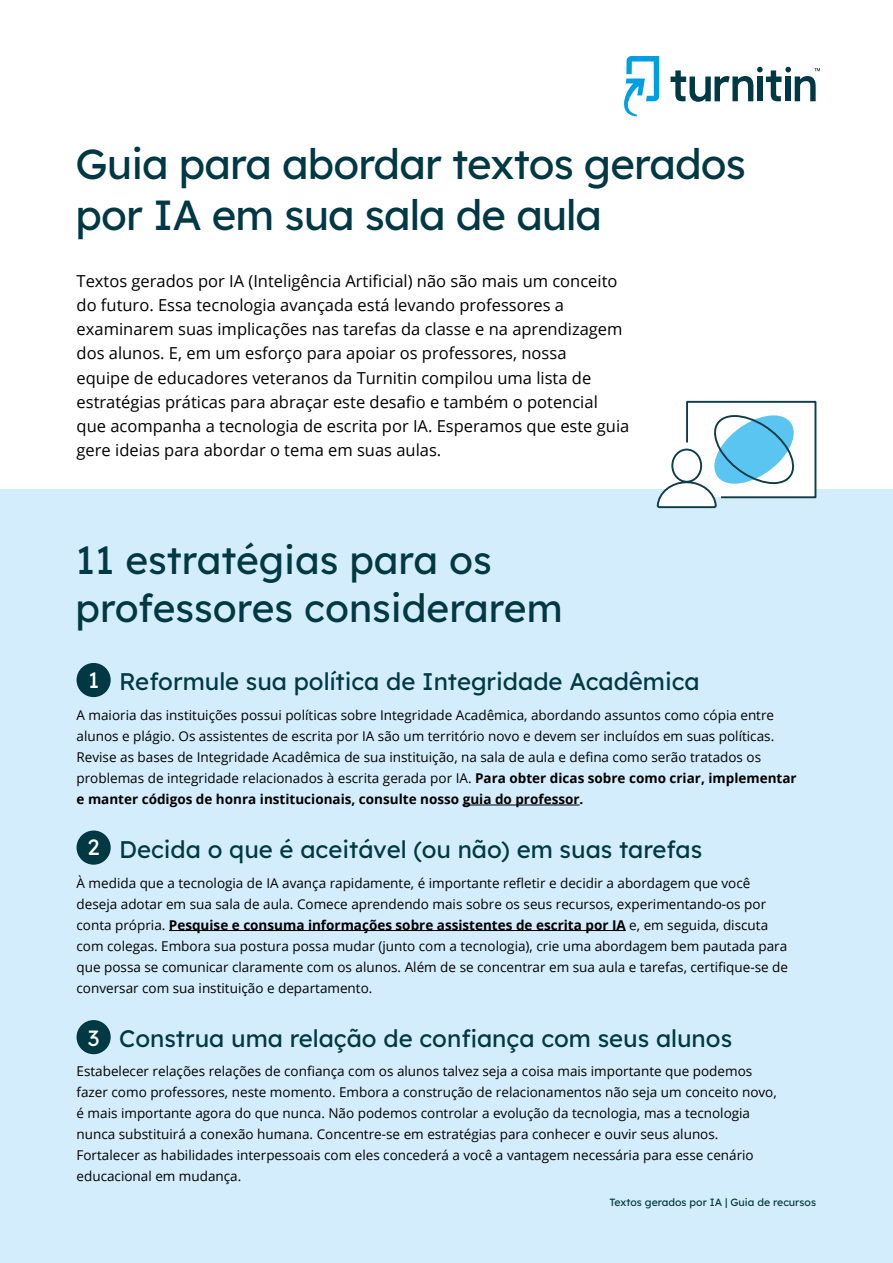
<style>
.page{position:relative;width:893px;height:1263px;background:#fff}
.page>*{position:absolute;margin:0;border:0;box-sizing:border-box;transform-origin:0 0}
.t1{font:42px/51px "Lexend Deca";letter-spacing:-.02em;color:#003843}
.t2{font:39px/48px "Lexend Deca";color:#003843}
.t3{font:24px "Lexend Deca";color:#003843}
.t4{font:22.05px "Lexend Deca";color:#fff}
.t5{font:16.5px/24px "Open Sans";color:#000}
.t6{font:13.5px/21px "Open Sans";color:#000}
.t7{font:10.5px "Lexend Deca";color:#003843}
.s1{font-weight:700}
</style>
<div class="page">
<div style="left:0;top:490px;width:893px;height:773px;background:#d4edfc"></div>
<svg style="left:624px;top:56px;width:35px;height:60px"></svg>
<svg style="left:671px;top:67px;width:149px;height:35px"></svg>
<hr style="left:463px;top:805px;width:117px;height:1px;background:#000">
<hr style="left:169px;top:930px;width:457px;height:1px;background:#000">
<div style="left:77px;top:663px;width:34px;height:34px;background:#003843;border-radius:50%"></div>
<div style="left:77px;top:830px;width:34px;height:35px;background:#003843;border-radius:50%"></div>
<div style="left:77px;top:1020px;width:34px;height:34px;background:#003843;border-radius:50%"></div>
<svg style="left:658px;top:400px;width:159px;height:109px"></svg>
<h1 class="t1" style="left:75px;top:134px;width:672px">Guia para abordar textos gerados por IA em sua sala de aula</h1>
<p class="t5" style="left:77px;top:269px;width:554px">Textos gerados por IA (Inteligência Artificial) não são mais um conceito do futuro. Essa tecnologia avançada está levando professores a examinarem suas implicações nas tarefas da classe e na aprendizagem dos alunos. E, em um esforço para apoiar os professores, nossa<br>equipe de educadores veteranos da Turnitin compilou uma lista de estratégias práticas para abraçar este desafio e também o potencial que acompanha a tecnologia de escrita por IA. Esperamos que este guia gere ideias para abordar o tema em suas aulas.</p>
<h2 class="t2" style="left:75px;top:532px;width:489px">11 estratégias para os professores considerarem</h2>
<h3 class="t3" style="left:119px;top:662px;width:582px">Reformule sua política de Integridade Acadêmica</h3>
<p class="t6" style="left:77px;top:704px;width:722px">A maioria das instituições possui políticas sobre Integridade Acadêmica, abordando assuntos como cópia entre alunos e plágio. Os assistentes de escrita por IA são um território novo e devem ser incluídos em suas políticas.<br>Revise as bases de Integridade Acadêmica de sua instituição, na sala de aula e defina como serão tratados os problemas de integridade relacionados à escrita gerada por IA. <span class="s1">Para obter dicas sobre como criar, implementar e manter códigos de honra institucionais, consulte nosso guia do professor.</span></p>
<h3 class="t3" style="left:119px;top:829px;width:585px">Decida o que é aceitável (ou não) em suas tarefas</h3>
<p class="t6" style="left:77px;top:872px;width:713px">À medida que a tecnologia de IA avança rapidamente, é importante refletir e decidir a abordagem que você deseja adotar em sua sala de aula. Comece aprendendo mais sobre os seus recursos, experimentando-os por conta própria. <span class="s1">Pesquise e consuma informações sobre assistentes de escrita por IA</span> e, em seguida, discuta com colegas. Embora sua postura possa mudar (junto com a tecnologia), crie uma abordagem bem pautada para que possa se comunicar claramente com os alunos. Além de se concentrar em sua aula e tarefas, certifique-se de conversar com sua instituição e departamento.</p>
<h3 class="t3" style="left:119px;top:1018px;width:615px">Construa uma relação de confiança com seus alunos</h3>
<p class="t6" style="left:77px;top:1060px;width:702px">Estabelecer relações relações de confiança com os alunos talvez seja a coisa mais importante que podemos fazer como professores, neste momento. Embora a construção de relacionamentos não seja um conceito novo, é mais importante agora do que nunca. Não podemos controlar a evolução da tecnologia, mas a tecnologia nunca substituirá a conexão humana. Concentre-se em estratégias para conhecer e ouvir seus alunos.<br>Fortalecer as habilidades interpessoais com eles concederá a você a vantagem necessária para esse cenário educacional em mudança.</p>
<h3 class="t4" style="left:88px;top:661px;width:13px">1</h3>
<h3 class="t4" style="left:88px;top:829px;width:14px">2</h3>
<h3 class="t4" style="left:88px;top:1019px;width:13px">3</h3>
<p class="t7" style="left:609px;top:1194px;width:208px">Textos gerados por IA | Guia de recursos</p>
</div>
